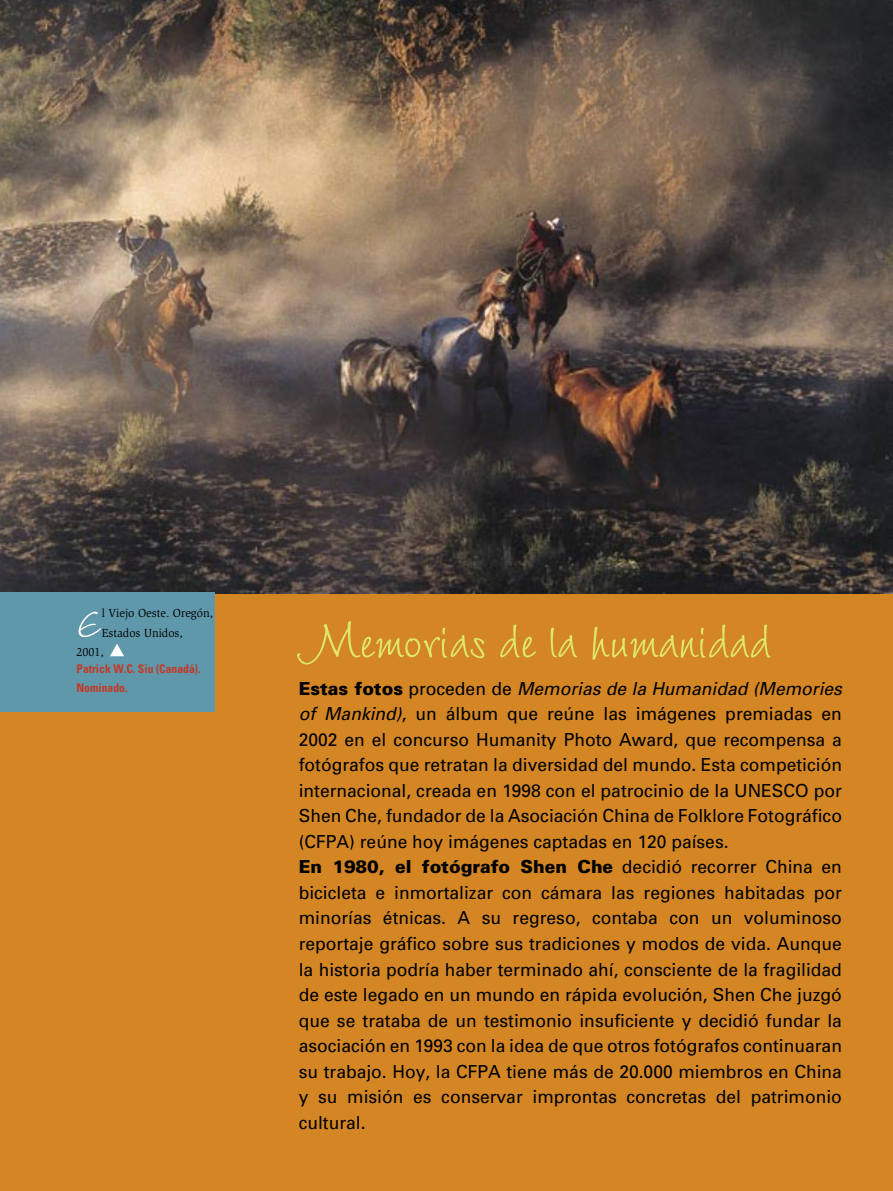
<style>
.page{position:relative;width:893px;height:1191px;background:#fff}
.page>*{position:absolute;margin:0;border:0;box-sizing:border-box;transform-origin:0 0}
.t1{font:72px "Wiesbaden Swing";color:#dee76b;scale:.95 1}
.t2{font:54.15px "Wiesbaden Swing";color:#fff}
.t3{font:18px/25.5px "Univers";color:#000}
.t4{font:12px "Slimbach";color:#000}
.t5{font:700 condensed 12px/19.5px "Univers";color:#c33926}
.s1{font-weight:900}
.s2{font-style:italic}
</style>
<div class="page">
<div style="left:0;top:593px;width:893px;height:598px;background:#d48625"></div>
<img style="left:0;top:0;width:893px;height:593px">
<div style="left:0;top:592px;width:215px;height:120px;background:#5f98aa"></div>
<svg style="left:110px;top:644px;width:14px;height:12px"></svg>
<h2 class="t2" style="left:77px;top:594px;width:27px">E</h2>
<p class="t4" style="left:102px;top:606px;width:113px">l Viejo Oeste. Oregón,</p>
<p class="t4" style="left:102px;top:626px;width:83px">Estados Unidos,</p>
<p class="t4" style="left:77px;top:645px;width:29px">2001,</p>
<p class="t5" style="left:77px;top:658px;width:126px">Patrick W.C. Siu (Canadá).<br>Nominado.</p>
<h1 class="t1" style="left:299px;top:600px;width:499px">Memorias de la humanidad</h1>
<p class="t3" style="left:299px;top:676px;width:545px"><span class="s1">Estas fotos</span> proceden de <span class="s2">Memorias de la Humanidad (Memories of Mankind)</span>, un álbum que reúne las imágenes premiadas en 2002 en el concurso Humanity Photo Award, que recompensa a fotógrafos que retratan la diversidad del mundo. Esta competición internacional, creada en 1998 con el patrocinio de la UNESCO por Shen Che, fundador de la Asociación China de Folklore Fotográfico (CFPA) reúne hoy imágenes captadas en 120 países.<br><span class="s1">En 1980, el fotógrafo Shen Che</span> decidió recorrer China en bicicleta e inmortalizar con cámara las regiones habitadas por minorías étnicas. A su regreso, contaba con un voluminoso reportaje gráfico sobre sus tradiciones y modos de vida. Aunque la historia podría haber terminado ahí, consciente de la fragilidad de este legado en un mundo en rápida evolución, Shen Che juzgó que se trataba de un testimonio insuficiente y decidió fundar la asociación en 1993 con la idea de que otros fotógrafos continuaran su trabajo. Hoy, la CFPA tiene más de 20.000 miembros en China y su misión es conservar improntas concretas del patrimonio cultural.</p>
</div>
